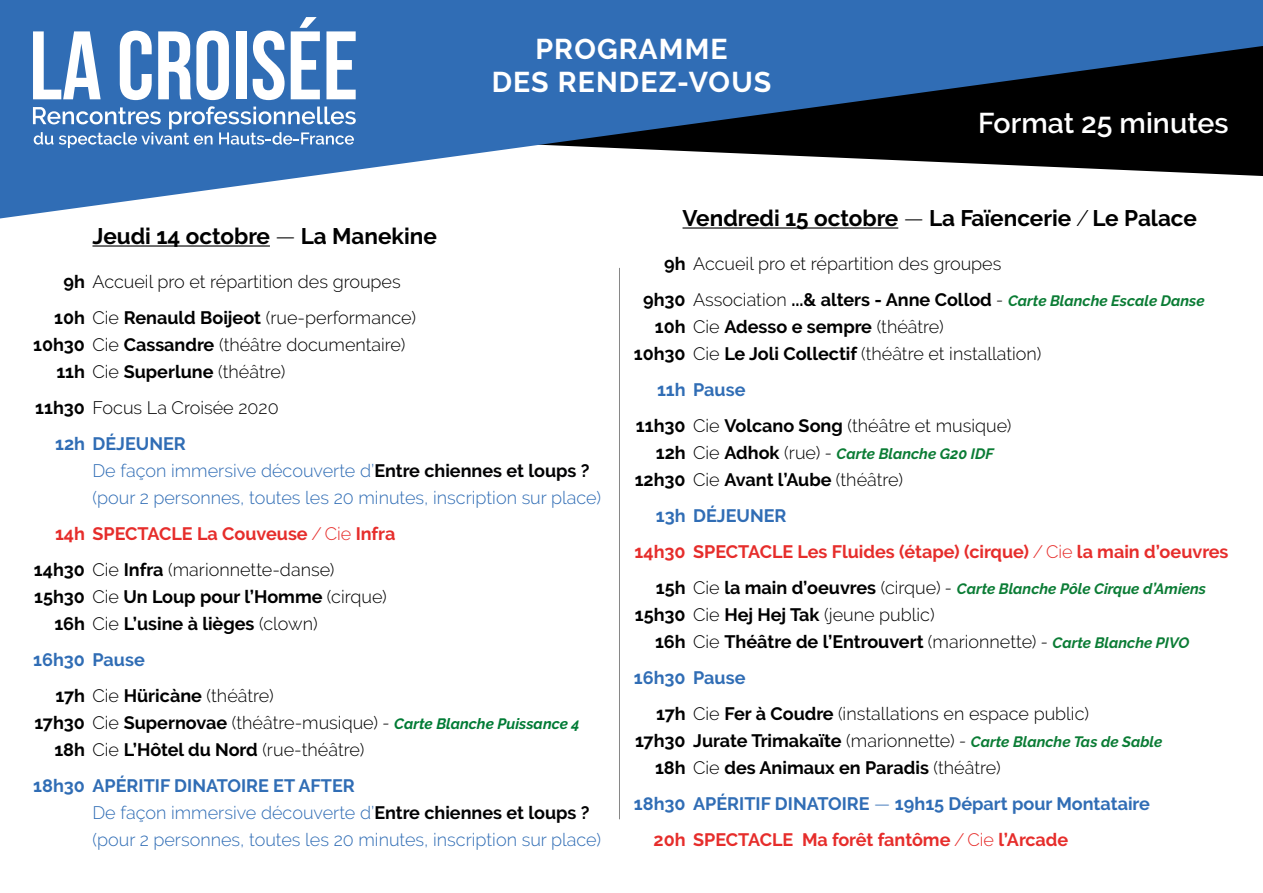
<style>
.page{position:relative;width:1263px;height:893px;background:#fff}
.page>*{position:absolute;margin:0;border:0;box-sizing:border-box;transform-origin:0 0}
.t1{font:700 28.5px/33px "Raleway";letter-spacing:.04em;color:#fff;text-align:center}
.t2{font:600 28.5px "Raleway";color:#fff}
.t3{font:700 22.5px "Raleway";color:#000}
.t4{font:300 18px/36px "Raleway";color:#000}
.t5{font:700 18px/27px "Raleway";color:#000}
.t6{font:300 18px/27px "Raleway";color:#306db5}
.t7{font:700 18px/36px "Raleway";color:#306db5}
.t8{font:700 18px/36px "Raleway";color:#e62d2b}
.t9{font:italic 700 15px "Raleway";color:#0b7c35}
.t10{font:italic 700 15px "Raleway";color:#007b35}
.s1{font-weight:300}
.s2{font-weight:700}
.s3{font-weight:700;color:#306db5}
.s4{font-weight:700;color:#020203}
.s5{color:#000}
.s6{font-weight:300;color:#000}
.s7{font-weight:300;font-style:normal;font-size:18px;color:#000}
.s8{font-style:normal;font-size:18px;color:#000}
.s9{font-weight:300;font-size:18px;color:#000}
.s10{font-weight:300;font-style:italic}
.s11{font-style:italic;font-size:15px;color:#0b7c35}
.s12{color:#e62d2b}
.s13{font-weight:300;color:#e62d2b}
</style>
<div class="page">
<svg style="left:0;top:0;width:1263px;height:218px;fill:#306db5"></svg>
<svg style="left:33px;top:31px;width:68px;height:68px"></svg>
<svg style="left:120px;top:31px;width:32px;height:69px"></svg>
<svg style="left:158px;top:31px;width:71px;height:69px"></svg>
<div style="left:236px;top:31px;width:11px;height:68px;background:#fff"></div>
<svg style="left:253px;top:31px;width:32px;height:69px"></svg>
<svg style="left:291px;top:17px;width:29px;height:82px"></svg>
<svg style="left:326px;top:31px;width:30px;height:68px"></svg>
<svg style="left:33px;top:106px;width:323px;height:42px;background:#608ec6"></svg>
<hr style="left:92px;top:245px;width:178px;height:2px;background:#000">
<hr style="left:682px;top:227px;width:216px;height:2px;background:#000">
<hr style="left:619px;top:268px;width:1px;height:551px;background:#878787">
<p class="t3" style="left:92px;top:224px;width:346px">Jeudi 14 octobre <span class="s1">—</span> La Manekine</p>
<h1 class="t1" style="left:492px;top:33px;width:281px">PROGRAMME<br>DES RENDEZ-VOUS</h1>
<h1 class="t2" style="left:978px;top:107px;width:252px">Format 25 minutes</h1>
<p class="t3" style="left:682px;top:206px;width:516px">Vendredi 15 octobre <span class="s1">—</span> La Faïencerie <span class="s1">/</span> Le Palace</p>
<p class="t4" style="left:54px;top:263px;width:363px;text-align:center"><span class="s2">9h</span> Accueil pro et répartition des groupes<br><span class="s2">10h</span> Cie <span class="s2">Renauld Boijeot</span> (rue-performance)</p>
<p class="t4" style="left:56px;top:331px;width:351px;line-height:27px;text-indent:-23px"><span class="s2">10h30</span> Cie <span class="s2">Cassandre</span> (théâtre documentaire)<br><span class="s2">11h</span> Cie <span class="s2">Superlune</span> (théâtre)</p>
<p class="t4" style="left:55px;top:389px;width:225px;text-indent:-20px"><span class="s2">11h30</span> Focus La Croisée 2020<br><span class="s3">12h DÉJEUNER</span></p>
<p class="t6" style="left:92px;top:457px;width:510px">De façon immersive découverte d’<span class="s4">Entre chiennes et loups ? </span>(pour 2 personnes, toutes les 20 minutes, inscription sur place)</p>
<p class="t8" style="left:34px;top:515px;width:363px;text-indent:21px">14h SPECTACLE La Couveuse <span class="s1">/ Cie</span> Infra<br><span class="s5">14h30</span> <span class="s6">Cie</span> <span class="s5">Infra</span> <span class="s6">(marionnette-danse)</span></p>
<p class="t5" style="left:54px;top:583px;width:334px;text-indent:-20px">15h30 <span class="s1">Cie</span> Un Loup pour l’Homme <span class="s1">(cirque)<br></span>16h <span class="s1">Cie</span> L’usine à lièges <span class="s1">(clown)</span></p>
<p class="t4" style="left:56px;top:641px;width:220px;text-indent:-22px"><span class="s3">16h30 Pause<br></span><span class="s2">17h</span> Cie <span class="s2">Hüricàne</span> (théâtre)</p>
<p class="t5" style="left:54px;top:709px;width:311px;text-indent:-20px">17h30<br>18h <span class="s1">Cie</span> L’Hôtel du Nord <span class="s1">(rue-théâtre)</span></p>
<p class="t7" style="left:33px;top:767px;width:323px">18h30 APÉRITIF DINATOIRE ET AFTER</p>
<p class="t10" style="left:92px;top:715px;width:489px"><span class="s7">Cie</span> <span class="s8">Supernovae</span> <span class="s7">(théâtre-musique)</span> <span class="s9">-</span> Carte Blanche Puissance 4</p>
<p class="t6" style="left:92px;top:799px;width:510px">De façon immersive découverte d’<span class="s4">Entre chiennes et loups ? </span>(pour 2 personnes, toutes les 20 minutes, inscription sur place)</p>
<p class="t4" style="left:643px;top:245px;width:360px;text-indent:21px"><span class="s2">9h</span> Accueil pro et répartition des groupes<br><span class="s2">9h30</span></p>
<p class="t4" style="left:634px;top:313px;width:409px;line-height:27px;text-indent:21px"><span class="s2">10h</span> Cie <span class="s2">Adesso e sempre</span> (théâtre)<br><span class="s2">10h30</span> Cie <span class="s2">Le Joli Collectif</span> (théâtre et installation)</p>
<p class="t4" style="left:636px;top:371px;width:377px;text-indent:21px"><span class="s3">11h Pause<br></span><span class="s2">11h30</span> Cie <span class="s2">Volcano Song</span> (théâtre et musique)</p>
<p class="t5" style="left:635px;top:439px;width:270px;text-indent:21px">12h<br>12h30 <span class="s1">Cie</span> Avant l’Aube <span class="s1">(théâtre)</span></p>
<p class="t7" style="left:656px;top:497px;width:132px">13h DÉJEUNER</p>
<p class="t8" style="left:634px;top:533px;width:595px">14h30 SPECTACLE Les Fluides (étape) (cirque) <span class="s1">/ Cie</span> la main d’oeuvres</p>
<p class="t5" style="left:656px;top:574px;width:31px">15h</p>
<p class="t5" style="left:655px;top:601px;width:536px;text-indent:-20px">15h30 <span class="s1">Cie</span> Hej Hej Tak <span class="s1">(jeune public)<br></span>16h <span class="s1">Cie</span> Théâtre de l’Entrouvert <span class="s1">(marionnette)</span> <span class="s10">-</span> <span class="s11">Carte Blanche PIVO</span></p>
<p class="t4" style="left:656px;top:659px;width:434px;text-indent:-22px"><span class="s3">16h30 Pause<br></span><span class="s2">17h</span> Cie <span class="s2">Fer à Coudre</span> (installations en espace public)</p>
<p class="t5" style="left:655px;top:727px;width:347px;text-indent:-20px">17h30<br>18h <span class="s1">Cie</span> des Animaux en Paradis <span class="s1">(théâtre)</span></p>
<p class="t7" style="left:654px;top:785px;width:498px;text-indent:-20px">18h30 APÉRITIF DINATOIRE <span class="s1">—</span> 19h15 Départ pour Montataire<br><span class="s12">20h SPECTACLE Ma forêt fantôme</span> <span class="s13">/ Cie</span> <span class="s12">l’Arcade</span></p>
<p class="t9" style="left:693px;top:292px;width:513px"><span class="s7">Association</span> <span class="s8">...&amp; alters - Anne Collod</span> <span class="s9">-</span> Carte Blanche Escale Danse</p>
<p class="t9" style="left:693px;top:445px;width:302px"><span class="s7">Cie</span> <span class="s8">Adhok</span> <span class="s7">(rue)</span> <span class="s9">-</span> Carte Blanche G20 IDF</p>
<p class="t9" style="left:693px;top:580px;width:514px"><span class="s7">Cie</span> <span class="s8">la main d’oeuvres</span> <span class="s7">(cirque)</span> <span class="s9">-</span> Carte Blanche Pôle Cirque d’Amiens</p>
<p class="t9" style="left:693px;top:733px;width:471px"><span class="s8">Jurate Trimakaïte</span> <span class="s7">(marionnette)</span> <span class="s9">-</span> Carte Blanche Tas de Sable</p>
</div>
